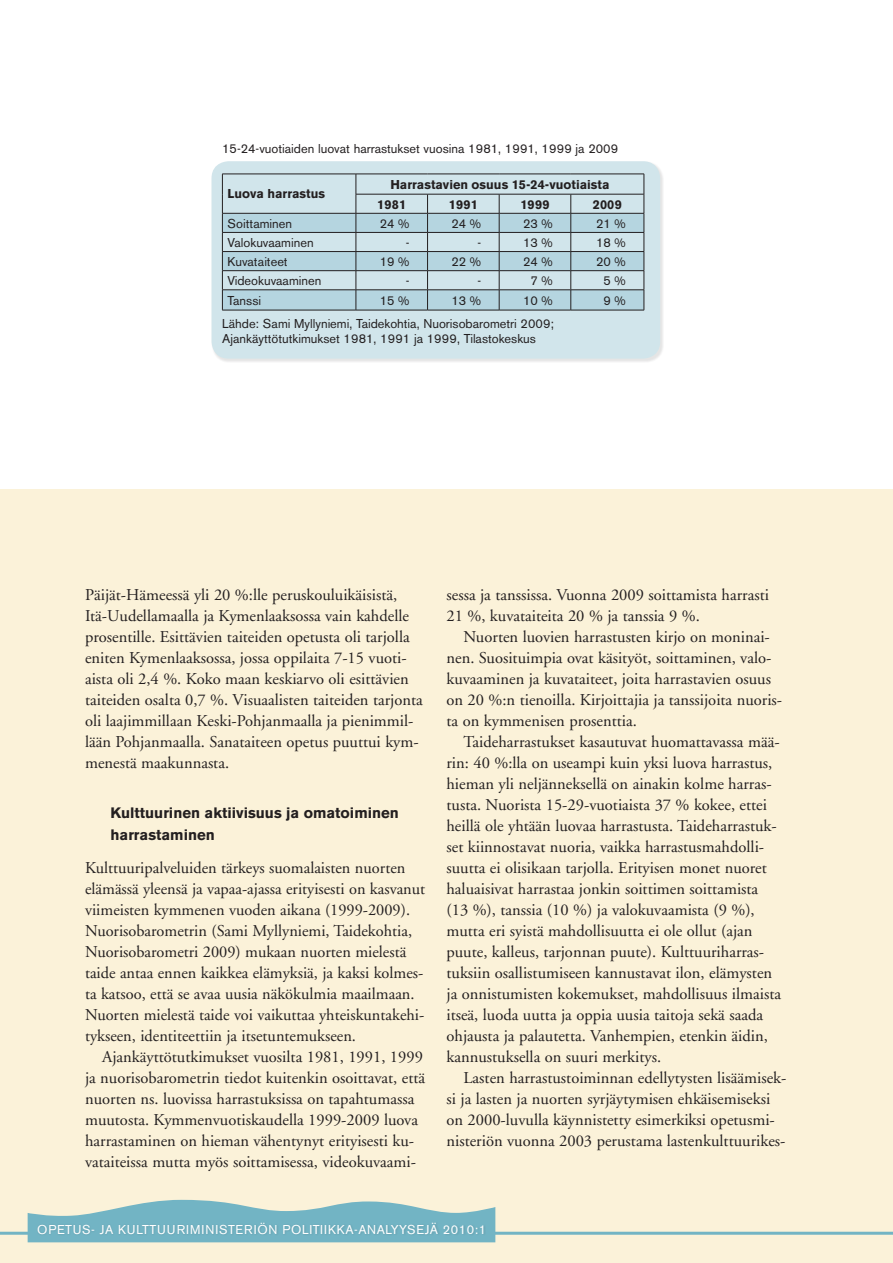
<style>
.page{position:relative;width:893px;height:1263px;background:#fff}
.page>*{position:absolute;margin:0;border:0;box-sizing:border-box;transform-origin:0 0}
.t1{font:16.5px/21px "Adobe Garamond";color:#231f20}
.t2{font:700 15px/22.5px "Akzidenz Grotesk BE";color:#231f20}
.t3{font:12.75px/15px "Akzidenz Grotesk BE";color:#231f20}
.t4{font:700 12.75px/19.6px "Akzidenz Grotesk BE";color:#231f20}
.t5{font:12.75px "Akzidenz Grotesk BE";letter-spacing:.06em;color:#fff}
</style>
<div class="page">
<div style="left:0;top:489px;width:893px;height:774px;background:#fbf2d9"></div>
<hr style="left:0;top:1232px;width:893px;height:3px;background:#72b4c4">
<svg style="left:28px;top:1200px;width:467px;height:42px"></svg>
<div style="left:37px;top:1222px;width:449px;height:15px;background:#6fafbf"></div>
<div style="left:212px;top:161px;width:452px;height:202px;background:#231f20;opacity:.12"></div>
<div style="left:212px;top:161px;width:448px;height:198px;background:#d1e5eb;border-radius:17px"></div>
<hr style="left:222px;top:310px;width:134px;height:1px;background:#231f20">
<hr style="left:356px;top:310px;width:72px;height:1px;background:#231f20">
<hr style="left:428px;top:310px;width:71px;height:1px;background:#231f20">
<hr style="left:499px;top:310px;width:72px;height:1px;background:#231f20">
<svg style="left:222px;top:174px;width:423px;height:136px"></svg>
<hr style="left:571px;top:310px;width:73px;height:1px;background:#231f20">
<p class="t3" style="left:222px;top:141px;width:398px">15-24-vuotiaiden luovat harrastukset vuosina 1981, 1991, 1999 ja 2009</p>
<p class="t4" style="left:228px;top:184px;width:99px">Luova harrastus</p>
<p class="t4" style="left:377px;top:175px;width:234px;text-indent:13px">Harrastavien osuus 15-24-vuotiaista<br>1981</p>
<p class="t4" style="left:449px;top:194px;width:30px">1991</p>
<p class="t4" style="left:520px;top:194px;width:31px">1999</p>
<p class="t4" style="left:593px;top:194px;width:30px">2009</p>
<p class="t3" style="left:228px;top:216px;width:66px">Soittaminen</p>
<p class="t3" style="left:380px;top:216px;width:31px">24 %</p>
<p class="t3" style="left:451px;top:216px;width:31px">24 %</p>
<p class="t3" style="left:523px;top:216px;width:31px">23 %</p>
<p class="t3" style="left:596px;top:216px;width:31px">21 %</p>
<p class="t3" style="left:228px;top:235px;width:88px">Valokuvaaminen</p>
<p class="t3" style="left:406px;top:235px;width:5px">-</p>
<p class="t3" style="left:477px;top:235px;width:5px">-</p>
<p class="t3" style="left:523px;top:235px;width:31px">13 %</p>
<p class="t3" style="left:596px;top:235px;width:31px">18 %</p>
<p class="t3" style="left:228px;top:254px;width:62px">Kuvataiteet</p>
<p class="t3" style="left:380px;top:254px;width:31px">19 %</p>
<p class="t3" style="left:451px;top:254px;width:31px">22 %</p>
<p class="t3" style="left:523px;top:254px;width:31px">24 %</p>
<p class="t3" style="left:596px;top:254px;width:31px">20 %</p>
<p class="t3" style="left:228px;top:273px;width:95px">Videokuvaaminen</p>
<p class="t3" style="left:406px;top:273px;width:5px">-</p>
<p class="t3" style="left:477px;top:273px;width:5px">-</p>
<p class="t3" style="left:530px;top:273px;width:24px">7 %</p>
<p class="t3" style="left:604px;top:273px;width:24px">5 %</p>
<p class="t3" style="left:228px;top:293px;width:35px">Tanssi</p>
<p class="t3" style="left:380px;top:293px;width:31px">15 %</p>
<p class="t3" style="left:451px;top:293px;width:31px">13 %</p>
<p class="t3" style="left:523px;top:293px;width:31px">10 %</p>
<p class="t3" style="left:604px;top:293px;width:24px">9 %</p>
<p class="t3" style="left:222px;top:316px;width:333px">Lähde: Sami Myllyniemi, Taidekohtia, N uorisobarometri 2009;<br>Ajankäyttötutkimukset 1981, 1991 ja 1999, Tilastokeskus</p>
<p class="t1" style="left:85px;top:585px;width:339px">Päijät-Hämeessä yli 20 %:lle peruskouluikäisistä, Itä-Uudellamaalla ja Kymenlaaksossa vain kahdelle prosentille. Esittävien taiteiden opetusta oli tarjolla eniten Kymenlaaksossa, jossa oppilaita 7-15 vuoti&shy;aista oli 2,4 %. Koko maan keskiarvo oli esittävien taiteiden osalta 0,7 %. Visuaalisten taiteiden tarjonta oli laajimmillaan Keski-Pohjanmaalla ja pienimmil&shy;lään Pohjanmaalla. Sanataiteen opetus puuttui kym&shy;menestä maakunnasta.</p>
<p class="t2" style="left:111px;top:801px;width:290px">Kulttuurinen aktiivisuus ja omatoiminen harrastaminen</p>
<p class="t1" style="left:85px;top:858px;width:342px">Kulttuuripalveluiden tärkeys suomalaisten nuorten elämässä yleensä ja vapaa-ajassa erityisesti on kasvanut viimeisten kymmenen vuoden aikana (1999-2009).<br>Nuorisobarometrin (Sami Myllyniemi, Taidekohtia, Nuorisobarometri 2009) mukaan nuorten mielestä taide antaa ennen kaikkea elämyksiä, ja kaksi kolmes&shy;ta katsoo, että se avaa uusia näkökulmia maailmaan.<br>Nuorten mielestä taide voi vaikuttaa yhteiskuntakehi&shy;tykseen, identiteettiin ja itsetuntemukseen.</p>
<p class="t1" style="left:85px;top:1047px;width:342px;text-indent:17px">Ajankäyttötutkimukset vuosilta 1981, 1991, 1999 ja nuorisobarometrin tiedot kuitenkin osoittavat, että nuorten ns. luovissa harrastuksissa on tapahtumassa muutosta. Kymmenvuotiskaudella 1999-2009 luova harrastaminen on hieman vähentynyt erityisesti ku&shy;vataiteissa mutta myös soittamisessa, videokuvaami-</p>
<p class="t1" style="left:446px;top:585px;width:324px">sessa ja tanssissa. Vuonna 2009 soittamista harrasti<br>21 %, kuvataiteita 20 % ja tanssia 9 %.</p>
<p class="t1" style="left:446px;top:627px;width:337px;text-indent:17px">Nuorten luovien harrastusten kirjo on moninai&shy;nen. Suosituimpia ovat käsityöt, soittaminen, valo&shy;kuvaaminen ja kuvataiteet, joita harrastavien osuus on 20 %:n tienoilla. Kirjoittajia ja tanssijoita nuoris&shy;ta on kymmenisen prosenttia.</p>
<p class="t1" style="left:446px;top:732px;width:336px;text-indent:17px">Taideharrastukset kasautuvat huomattavassa mää&shy;rin: 40 %:lla on useampi kuin yksi luova harrastus, hieman yli neljänneksellä on ainakin kolme harras&shy;tusta. Nuorista 15-29-vuotiaista 37 % kokee, ettei heillä ole yhtään luovaa harrastusta. Taideharrastuk&shy;set kiinnostavat nuoria, vaikka harrastusmahdolli&shy;suutta ei olisikaan tarjolla. Erityisen monet nuoret haluaisivat harrastaa jonkin soittimen soittamista (13 %), tanssia (10 %) ja valokuvaamista (9 %), mutta eri syistä mahdollisuutta ei ole ollut (ajan puute, kalleus, tarjonnan puute). Kulttuuriharras&shy;tuksiin osallistumiseen kannustavat ilon, elämysten ja onnistumisten kokemukset, mahdollisuus ilmaista itseä, luoda uutta ja oppia uusia taitoja sekä saada ohjausta ja palautetta. Vanhempien, etenkin äidin, kannustuksella on suuri merkitys.</p>
<p class="t1" style="left:446px;top:1068px;width:341px;text-indent:17px">Lasten harrastustoiminnan edellytysten lisäämisek&shy;si ja lasten ja nuorten syrjäytymisen ehkäisemiseksi on 2000-luvulla käynnistetty esimerkiksi opetusmi&shy;nisteriön vuonna 2003 perustama lastenkulttuurikes-</p>
<p class="t5" style="left:37px;top:1222px;width:450px">Opetus- ja kulttuuriministeriön po litiikka-analyysejä 2010:1</p>
</div>
